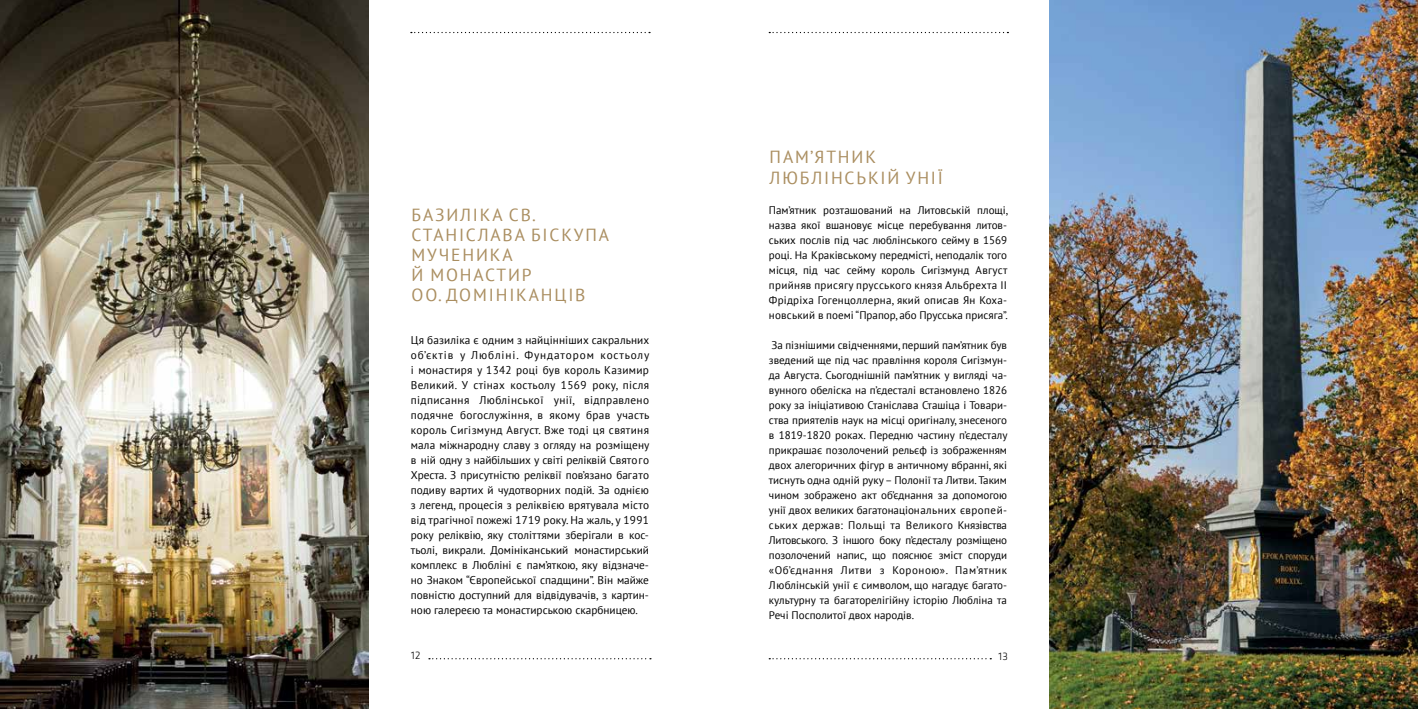
<style>
.page{position:relative;width:1418px;height:709px;background:#fff}
.page>*{position:absolute;margin:0;border:0;box-sizing:border-box;transform-origin:0 0}
.t1{font:17.5px/20px "PT Sans";letter-spacing:.105em;color:#aa8e60}
.t2{font:11.25px/15px "PT Sans";color:#000;text-align:justify}
.t3{font:300 11.25px "Klavika";color:#000}
.t4{font:11px/15px "PT Sans";color:#000;text-align:justify}
</style>
<div class="page">
<img style="left:1049px;top:0;width:368px;height:709px">
<svg style="left:429px;top:658px;width:222px;height:1px"></svg>
<svg style="left:769px;top:658px;width:222px;height:1px"></svg>
<svg style="left:769px;top:32px;width:239px;height:1px"></svg>
<svg style="left:411px;top:32px;width:239px;height:1px"></svg>
<img style="left:0;top:0;width:369px;height:709px">
<h1 class="t1" style="left:411px;top:205px;width:199px">БАЗИЛІКА СВ.<br>СТАНІСЛАВА БІСКУПА<br>МУЧЕНИКА<br>Й МОНАСТИР<br>ОО. ДОМІНІКАНЦІВ</h1>
<p class="t2" style="left:411px;top:332px;width:240px">Ця базиліка є одним з найцінніших сакральних об’єктів у Любліні. Фундатором костьолу і монастиря у 1342 році був король Казимир Великий. У стінах костьолу 1569 року, після підписання Люблінської унії, відправлено подячне богослужіння, в якому брав участь король Сигізмунд Август. Вже тоді ця святиня мала міжнародну славу з огляду на розміщену в ній одну з найбільших у світі реліквій Святого Хреста. З присутністю реліквії пов’язано багато подиву вартих й чудотворних подій. За однією з легенд, процесія з реліквією врятувала місто від трагічної пожежі 1719 року. На жаль, у 1991 року реліквію, яку століттями зберігали в кос&shy;тьолі, викрали. Домініканський монастирський комплекс в Любліні є пам’яткою, яку відзначе&shy;но Знаком “Європейської спадщини”. Він майже повністю доступний для відвідувачів, з картин&shy;ною галереєю та монастирською скарбницею.</p>
<p class="t3" style="left:411px;top:649px;width:11px">12</p>
<h1 class="t1" style="left:769px;top:146px;width:175px;line-height:21px">ПАМ’ЯТНИК<br>ЛЮБЛІНСЬКІЙ УНІЇ</h1>
<p class="t4" style="left:769px;top:202px;width:240px">Пам’ятник розташований на Литовській площі, назва якої вшановує місце перебування литов&shy;ських послів під час люблінського сейму в 1569 році. На Краківському передмісті, неподалік того місця, під час сейму король Сигізмунд Август прийняв присягу прусського князя Альбрехта II Фрідріха Гогенцоллерна, який описав Ян Коха&shy;новський в поемі “Прапор, або Прусська присяга”.</p>
<p class="t4" style="left:769px;top:337px;width:240px">За пізнішими свідченнями, перший пам’ятник був зведений ще під час правління короля Сигізмун&shy;да Августа. Сьогоднішній пам’ятник у вигляді ча&shy;вунного обеліска на п’єдесталі встановлено 1826 року за ініціативою Станіслава Сташіца і Товари&shy;ства приятелів наук на місці оригіналу, знесеного в 1819-1820 роках. Передню частину п’єдесталу прикрашає позолочений рельєф із зображенням двох алегоричних фігур в античному вбранні, які тиснуть одна одній руку – Полонії та Литви. Таким чином зображено акт об’єднання за допомогою унії двох великих багатонаціональних європей&shy;ських держав: Польщі та Великого Князівства Литовського. З іншого боку п’єдесталу розміщено позолочений напис, що пояснює зміст споруди «Об’єднання Литви з Короною». Пам’ятник Люблінській унії є символом, що нагадує багато&shy;культурну та багаторелігійну історію Любліна та Речі Посполитої двох народів.</p>
<p class="t3" style="left:998px;top:649px;width:11px">13</p>
<p class="t3" style="left:1337px;top:649px;width:11px">13</p>
</div>
